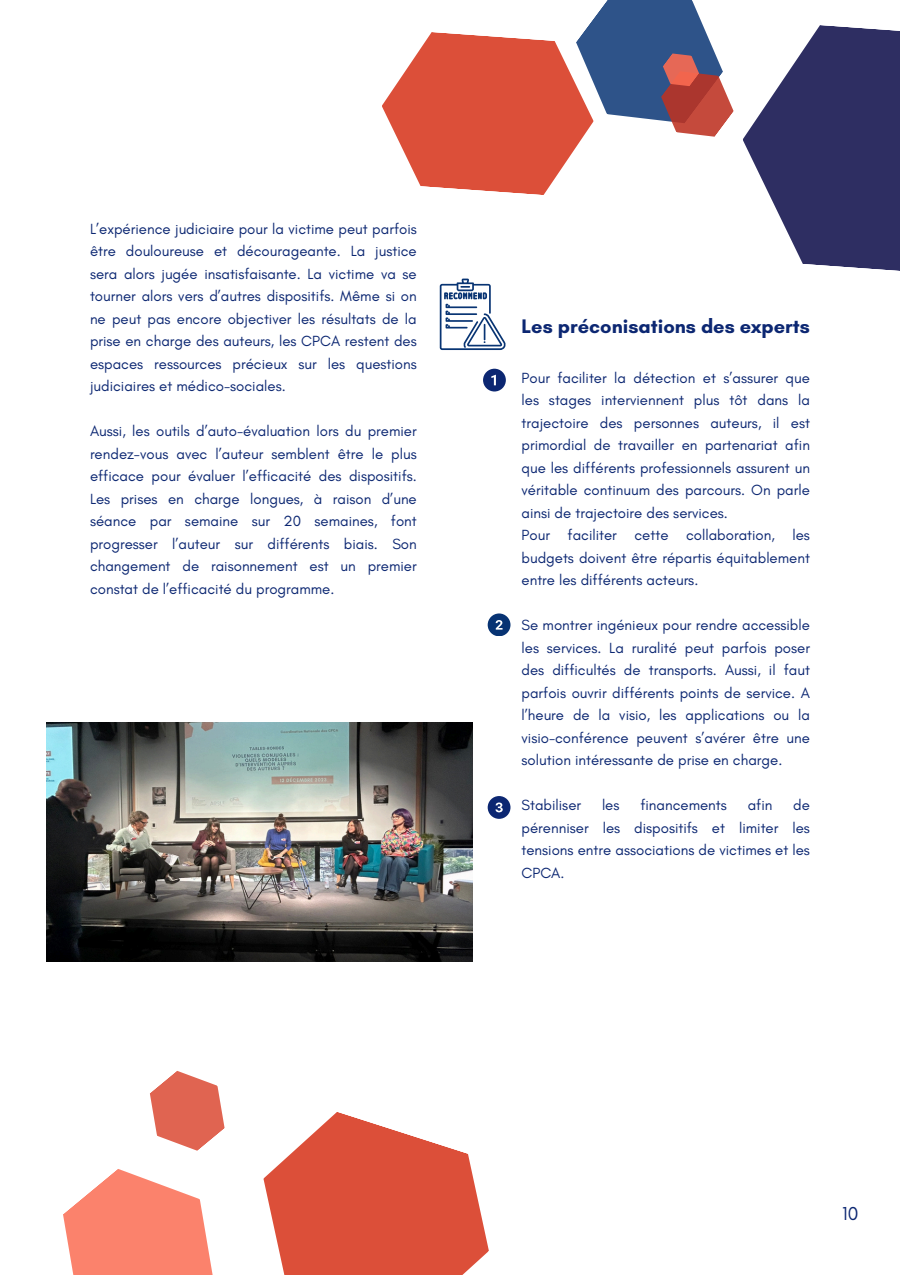
<style>
.page{position:relative;width:900px;height:1275px;background:#fff}
.page>*{position:absolute;margin:0;border:0;box-sizing:border-box;transform-origin:0 0}
.t1{font:700 20px "Glacial Indifference";color:#0c2772}
.t2{font:19px "Glacial Indifference";color:#0c2772}
.t3{font:15px/22.5px "Glacial Indifference";color:#0c2772;text-align:justify}
</style>
<div class="page">
<svg style="left:743px;top:25px;width:157px;height:246px"></svg>
<svg style="left:382px;top:0;width:352px;height:195px"></svg>
<svg style="left:263px;top:1112px;width:226px;height:163px"></svg>
<svg style="left:63px;top:1169px;width:150px;height:106px"></svg>
<svg style="left:150px;top:1071px;width:75px;height:80px"></svg>
<svg style="left:440px;top:279px;width:66px;height:71px"></svg>
<svg style="left:483px;top:369px;width:23px;height:22px"></svg>
<svg style="left:488px;top:613px;width:22px;height:23px"></svg>
<svg style="left:488px;top:796px;width:22px;height:23px"></svg>
<img style="left:46px;top:723px;width:427px;height:239px">
<p class="t3" style="left:90px;top:217px;width:328px">L’expérience judiciaire pour la victime peut parfois être douloureuse et décourageante. La justice sera alors jugée insatisfaisante. La victime va se tourner alors vers d’autres dispositifs. Même si on ne peut pas encore objectiver les résultats de la prise en charge des auteurs, les CPCA restent des espaces ressources précieux sur les questions judiciaires et médico-sociales.</p>
<p class="t3" style="left:90px;top:420px;width:328px">Aussi, les outils d’auto-évaluation lors du premier rendez-vous avec l’auteur semblent être le plus efficace pour évaluer l’efficacité des dispositifs.<br>Les prises en charge longues, à raison d’une séance par semaine sur 20 semaines, font progresser l’auteur sur différents biais. Son changement de raisonnement est un premier constat de l’efficacité du programme.</p>
<h1 class="t1" style="left:522px;top:314px;width:290px">Les préconisations des experts</h1>
<p class="t3" style="left:522px;top:366px;width:290px">Pour faciliter la détection et s’assurer que les stages interviennent plus tôt dans la trajectoire des personnes auteurs, il est primordial de travailler en partenariat afin que les différents professionnels assurent un véritable continuum des parcours. On parle ainsi de trajectoire des services.</p>
<p class="t3" style="left:522px;top:524px;width:290px">Pour faciliter cette collaboration, les budgets doivent être répartis équitablement entre les différents acteurs.</p>
<p class="t3" style="left:522px;top:614px;width:290px">Se montrer ingénieux pour rendre accessible les services. La ruralité peut parfois poser des difficultés de transports. Aussi, il faut parfois ouvrir différents points de service. A l’heure de la visio, les applications ou la visio-conférence peuvent s’avérer être une solution intéressante de prise en charge.</p>
<p class="t3" style="left:522px;top:794px;width:61px">Stabiliser</p>
<p class="t3" style="left:602px;top:794px;width:19px">les</p>
<p class="t3" style="left:640px;top:794px;width:88px">financements</p>
<p class="t3" style="left:748px;top:794px;width:26px">afin</p>
<p class="t3" style="left:522px;top:794px;width:290px;text-indent:272px">de pérenniser les dispositifs et limiter les tensions entre associations de victimes et les CPCA.</p>
<p class="t2" style="left:842px;top:1202px;width:18px">10</p>
</div>
